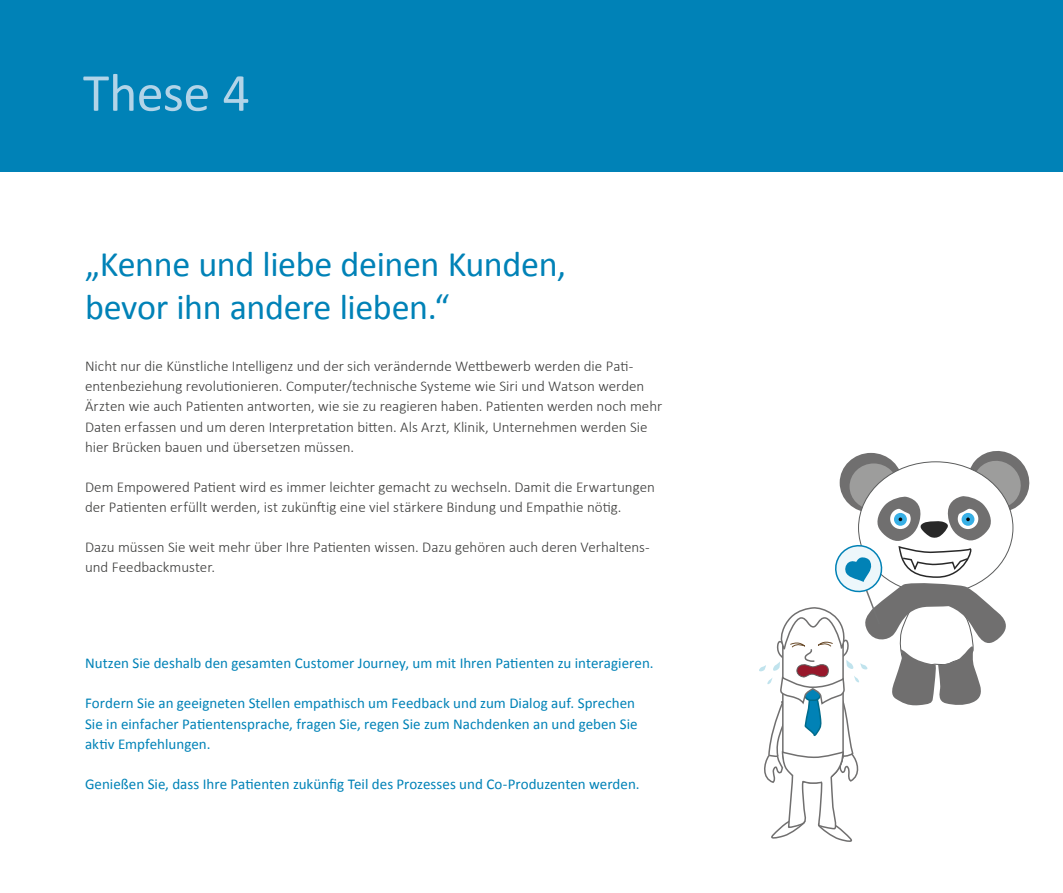
<style>
.page{position:relative;width:1063px;height:893px;background:#fff}
.page>*{position:absolute;margin:0;border:0;box-sizing:border-box;transform-origin:0 0}
.t1{font:54px "Calibri";letter-spacing:-.01em;color:#b2d4e8}
.t2{font:36px/43.2px "Calibri";letter-spacing:-.01em;color:#0082b7}
.t3{font:300 15px/20.1px "Calibri";color:#3c3c3b}
.t4{font:15px/20.1px "Calibri";color:#0082b7}
</style>
<div class="page">
<div style="left:0;top:0;width:1063px;height:172px;background:#0082b7"></div>
<svg style="left:759px;top:451px;width:271px;height:391px"></svg>
<h1 class="t1" style="left:83px;top:59px;width:168px">These 4</h1>
<h2 class="t2" style="left:85px;top:240px;width:483px">„Kenne und liebe deinen Kunden, bevor ihn andere lieben.“</h2>
<p class="t3" style="left:85px;top:356px;width:579px">Nicht nur die Künstliche Intelligenz und der sich verändernde Wettbewerb werden die Pati&shy;entenbeziehung revolutionieren. Computer/technische Systeme wie Siri und Watson werden Ärzten wie auch Patienten antworten, wie sie zu reagieren haben. Patienten werden noch mehr Daten erfassen und um deren Interpretation bitten. Als Arzt, Klinik, Unternehmen werden Sie hier Brücken bauen und übersetzen müssen.</p>
<p class="t3" style="left:85px;top:477px;width:571px">Dem Empowered Patient wird es immer leichter gemacht zu wechseln. Damit die Erwartungen der Patienten erfüllt werden, ist zukünftig eine viel stärkere Bindung und Empathie nötig.</p>
<p class="t3" style="left:85px;top:537px;width:566px">Dazu müssen Sie weit mehr über Ihre Patienten wissen. Dazu gehören auch deren Verhaltens&shy;und Feedbackmuster.</p>
<p class="t4" style="left:85px;top:652px;width:570px">Nutzen Sie deshalb den gesamten Customer Journey, um mit Ihren Patienten zu interagieren.</p>
<p class="t4" style="left:85px;top:693px;width:554px">Fordern Sie an geeigneten Stellen empathisch um Feedback und zum Dialog auf. Sprechen<br>Sie in einfacher Patientensprache, fragen Sie, regen Sie zum Nachdenken an und geben Sie aktiv Empfehlungen.</p>
<p class="t4" style="left:85px;top:773px;width:556px">Genießen Sie, dass Ihre Patienten zukünfig Teil des Prozesses und Co-Produzenten werden.</p>
</div>
